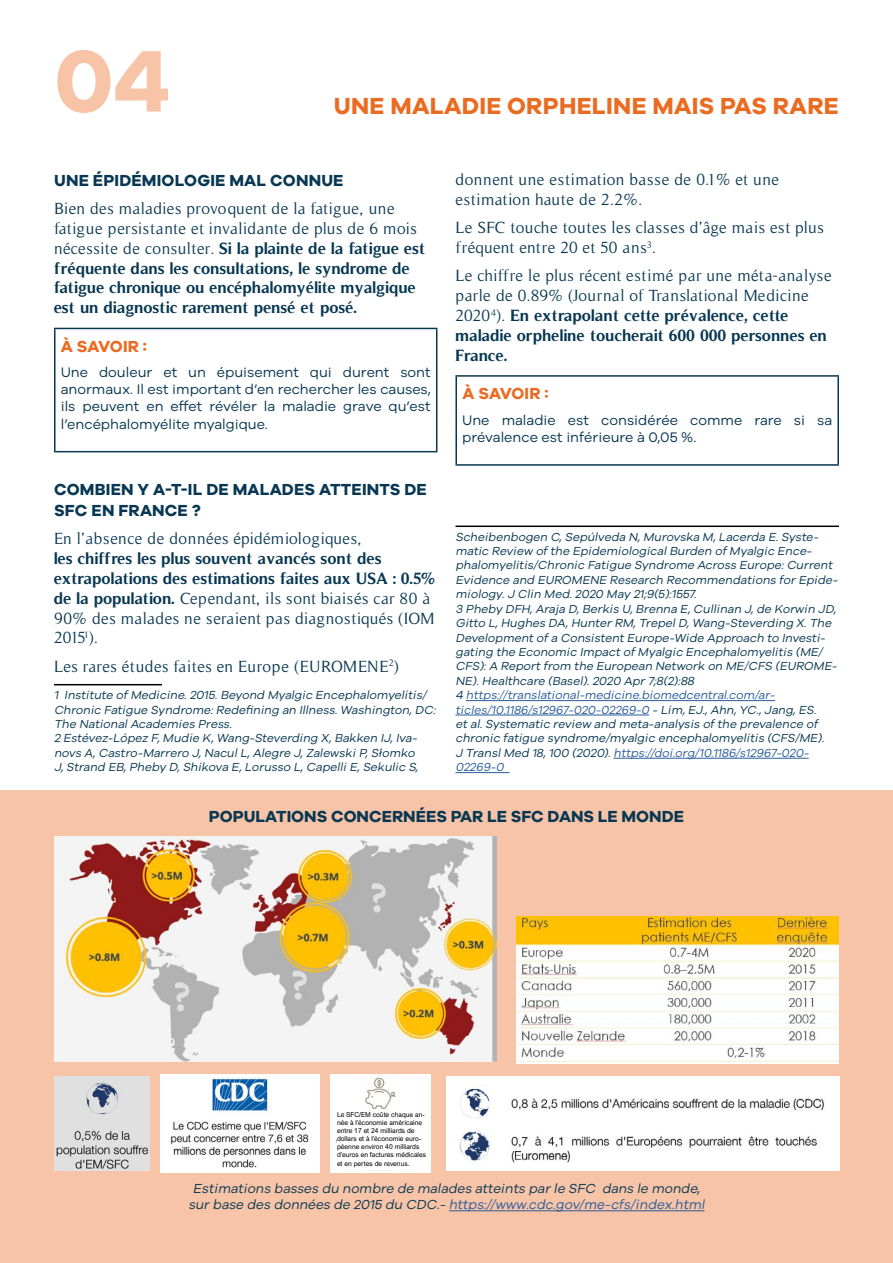
<style>
.page{position:relative;width:893px;height:1263px;background:#fff}
.page>*{position:absolute;margin:0;border:0;box-sizing:border-box;transform-origin:0 0}
.t1{font:700 90px "Galyon";color:#f7c4a7}
.t2{font:700 24px "Galyon";letter-spacing:.01em;color:#ea6c22}
.t3{font:700 16.5px/19.8px "Timeless";color:#073752}
.t4{font:16.5px/19.8px "Timeless";letter-spacing:.025em;color:#073752}
.t5{font:700 16.5px/21.6px "Galyon";letter-spacing:.01em;color:#073752}
.t6{font:700 16.5px "Galyon";letter-spacing:.005em;color:#ea6c22}
.t7{font:14.25px/17.1px "Galyon";color:#073752;text-align:justify}
.t8{font:italic 13.5px/16.2px "Galyon";color:#073752;text-align:center}
.t9{font:italic 12px/14.4px "Galyon";color:#073752}
.t10{font:6.75px/8.1px "Arial Nova";color:#000}
.s1{font-weight:400}
.s2{font-weight:700}
.s3{color:#275b9b}
</style>
<div class="page">
<hr style="left:54px;top:328px;width:383px;height:1px;background:#073752">
<hr style="left:54px;top:329px;width:2px;height:122px;background:#073752">
<hr style="left:436px;top:329px;width:1px;height:122px;background:#073752">
<hr style="left:54px;top:451px;width:383px;height:1px;background:#073752">
<hr style="left:54px;top:684px;width:108px;height:1px;background:#000">
<hr style="left:455px;top:375px;width:384px;height:2px;background:#073752">
<hr style="left:455px;top:377px;width:2px;height:87px;background:#073752">
<hr style="left:837px;top:377px;width:2px;height:87px;background:#073752">
<hr style="left:455px;top:464px;width:384px;height:2px;background:#073752">
<hr style="left:455px;top:525px;width:384px;height:2px;background:#000">
<hr style="left:466px;top:700px;width:309px;height:1px;background:#275b9b">
<hr style="left:455px;top:715px;width:194px;height:1px;background:#275b9b">
<hr style="left:613px;top:758px;width:196px;height:1px;background:#275b9b">
<hr style="left:455px;top:772px;width:54px;height:1px;background:#275b9b">
<div style="left:0;top:791px;width:893px;height:472px;background:#f7c4a7"></div>
<hr style="left:449px;top:1210px;width:255px;height:1px;background:#275b9b">
<img style="left:54px;top:836px;width:443px;height:226px">
<img style="left:160px;top:1075px;width:160px;height:97px">
<img style="left:331px;top:1075px;width:100px;height:97px">
<img style="left:54px;top:1076px;width:95px;height:95px">
<img style="left:446px;top:1076px;width:393px;height:95px">
<img style="left:516px;top:916px;width:323px;height:147px">
<div style="left:337px;top:1112px;width:90px;height:57px;background:#fff"></div>
<h1 class="t1" style="left:54px;top:25px;width:118px">04</h1>
<h2 class="t2" style="left:334px;top:91px;width:506px">UNE MALADIE ORPHELINE MAIS PAS RARE</h2>
<h3 class="t5" style="left:54px;top:169px;width:291px">UNE ÉPIDÉMIOLOGIE MAL CONNUE</h3>
<p class="t3" style="left:54px;top:199px;width:373px"><span class="s1">Bien des maladies provoquent de la fatigue, une fatigue persistante et invalidante de plus de 6 mois nécessite de consulter.</span> Si la plainte de la fatigue est fréquente dans les consultations, le syndrome de fatigue chronique ou encéphalomyélite myalgique est un diagnostic rarement pensé et posé.</p>
<h3 class="t6" style="left:61px;top:336px;width:88px">À SAVOIR :</h3>
<p class="t7" style="left:61px;top:362px;width:371px">Une douleur et un épuisement qui durent sont anormaux. Il est important d’en rechercher les causes, ils peuvent en effet révéler la maladie grave qu’est l’encéphalomyélite myalgique.</p>
<h3 class="t5" style="left:54px;top:478px;width:374px">COMBIEN Y A-T-IL DE MALADES ATTEINTS DE<br>SFC EN FRANCE ?</h3>
<h3 class="t4" style="left:54px;top:529px;width:309px">En l’absence de données épidémiologiques,</h3>
<h3 class="t3" style="left:54px;top:549px;width:383px">les chiffres les plus souvent avancés sont des extrapolations des estimations faites aux USA : 0.5% de la population. <span class="s1">Cependant, ils sont biaisés car 80 à 90% des malades ne seraient pas diagnostiqués (IOM 2015</span><sup>1</sup><span class="s1">).</span></h3>
<h3 class="t4" style="left:54px;top:656px;width:346px">Les rares études faites en Europe (EUROMENE<sup>2</sup>)</h3>
<p class="t9" style="left:54px;top:687px;width:383px">1 Institute of Medicine. 2015. Beyond Myalgic Encephalomyelitis/ Chronic Fatigue Syndrome: Redefining an Illness. Washington, DC:<br>The National Academies Press.<br>2 Estévez-López F, Mudie K, Wang-Steverding X, Bakken IJ, Iva&shy;novs A, Castro-Marrero J, Nacul L, Alegre J, Zalewski P, Słomko<br>J, Strand EB, Pheby D, Shikova E, Lorusso L, Capelli E, Sekulic S,</p>
<h3 class="t4" style="left:455px;top:170px;width:325px">donnent une estimation basse de 0.1% et une estimation haute de 2.2%.</h3>
<h3 class="t4" style="left:455px;top:218px;width:370px">Le SFC touche toutes les classes d’âge mais est plus fréquent entre 20 et 50 ans<sup>3</sup>.</h3>
<h3 class="t4" style="left:455px;top:266px;width:378px">Le chiffre le plus récent estimé par une méta-analyse parle de 0.89% (Journal of Translational Medicine 2020<sup>4</sup>). <span class="s2">En extrapolant cette prévalence, cette maladie orpheline toucherait 600 000 personnes en France.</span></h3>
<h3 class="t6" style="left:462px;top:383px;width:88px">À SAVOIR :</h3>
<p class="t7" style="left:462px;top:410px;width:371px">Une maladie est considérée comme rare si sa prévalence est inférieure à 0,05 %.</p>
<p class="t9" style="left:455px;top:528px;width:384px">Scheibenbogen C, Sepúlveda N, Murovska M, Lacerda E. Syste&shy;matic Review of the Epidemiological Burden of Myalgic Ence&shy;phalomyelitis/Chronic Fatigue Syndrome Across Europe: Current Evidence and EUROMENE Research Recommendations for Epide&shy;miology. J Clin Med. 2020 May 21;9(5):1557.<br>3 Pheby DFH, Araja D, Berkis U, Brenna E, Cullinan J, de Korwin JD, Gitto L, Hughes DA, Hunter RM, Trepel D, Wang-Steverding X. The Development of a Consistent Europe-Wide Approach to Investi&shy;gating the Economic Impact of Myalgic Encephalomyelitis (ME/ CFS): A Report from the European Network on ME/CFS (EUROME-NE). Healthcare (Basel). 2020 Apr 7;8(2):88<br>4 <span class="s3">https://translational-medicine.biomedcentral.com/ar&shy;ticles/10.1186/s12967-020-02269-0</span> - Lim, EJ., Ahn, YC., Jang, ES.<br>et al. Systematic review and meta-analysis of the prevalence of chronic fatigue syndrome/myalgic encephalomyelitis (CFS/ME).<br>J Transl Med 18, 100 (2020). <span class="s3">https://doi.org/10.1186/s12967-020- 02269-0</span></p>
<h3 class="t5" style="left:209px;top:805px;width:476px">POPULATIONS CONCERNÉES PAR LE SFC DANS LE MONDE</h3>
<p class="t10" style="left:337px;top:1110px;width:90px">Le SFC/EM coûte chaque an&shy;née à l’économie américaine entre 17 et 24 milliards de dollars et à l’économie euro&shy;péenne environ 40 milliards d’euros en factures médicales et en pertes de revenus.</p>
<p class="t8" style="left:188px;top:1179px;width:518px">Estimations basses du nombre de malades atteints par le SFC dans le monde, sur base des données de 2015 du CDC.- <span class="s3">https://www.cdc.gov/me-cfs/index.html</span></p>
</div>
